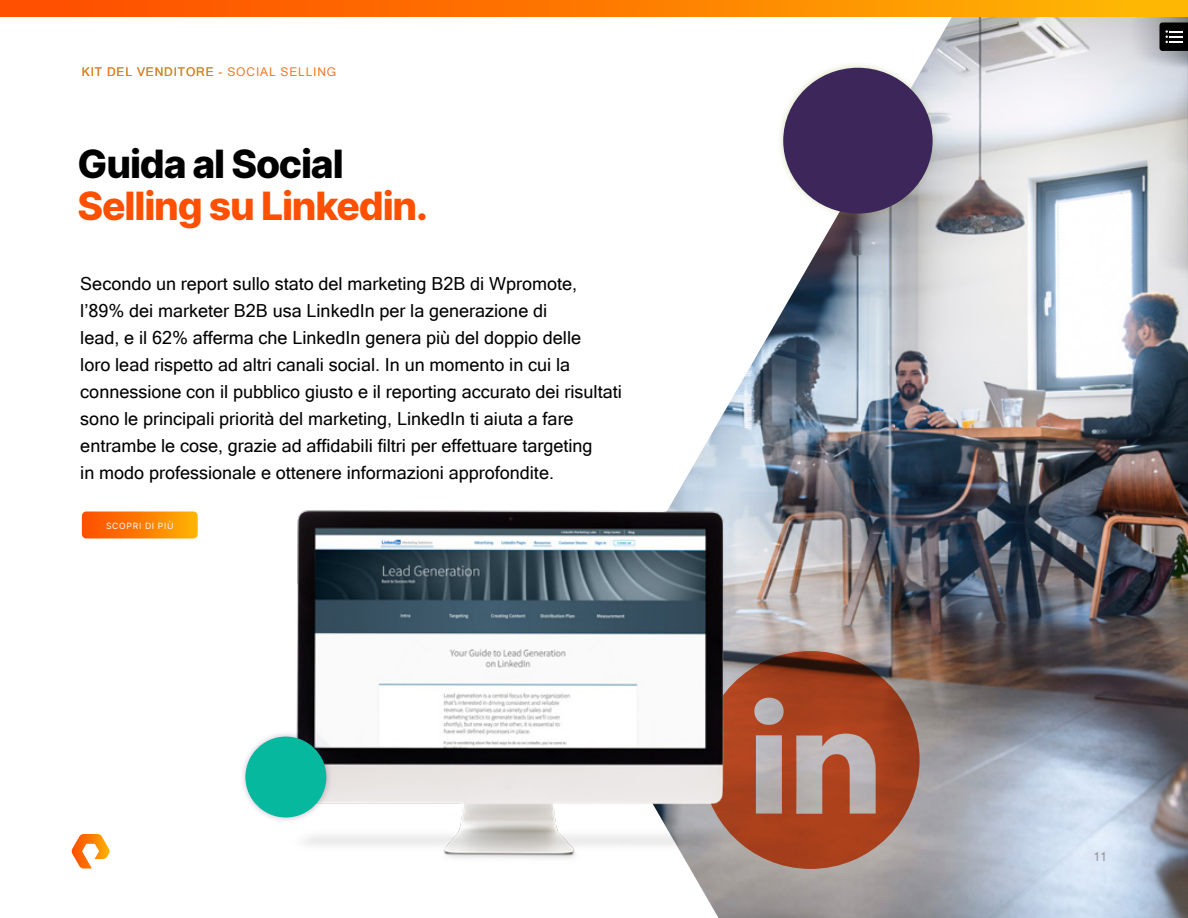
<style>
.page{position:relative;width:1188px;height:918px;background:#fff}
.page>*{position:absolute;margin:0;border:0;box-sizing:border-box;transform-origin:0 0}
.t1{font:800 39px "Inter";letter-spacing:-.03em;color:#fe5000}
.t2{font:800 39px "Inter";letter-spacing:-.03em;color:#000}
.t3{font:18px/27px "Microsoft Sans Serif";color:#000}
.t4{font:12px "Microsoft Sans Serif";letter-spacing:.07em;color:#f47721}
.t5{font:12px "Microsoft Sans Serif";color:#919191}
.t6{font:8.7px "Inter";letter-spacing:.08em;color:#fff}
</style>
<div class="page">
<img style="left:584px;top:16px;width:604px;height:902px">
<svg style="left:811px;top:651px;width:109px;height:218px;background:#a3604a"></svg>
<div style="left:777px;top:62px;width:162px;height:157px;background:#90ae3c;opacity:.3"></div>
<div style="left:783px;top:68px;width:150px;height:146px;background:#3c265a;border-radius:50%"></div>
<div style="left:0;top:0;width:1188px;height:16px;background:linear-gradient(to right,#fe4600,#feb703)"></div>
<svg style="left:1160px;top:22px;width:28px;height:29px"></svg>
<svg style="left:82px;top:512px;width:116px;height:26px;background:#fe7e02"></svg>
<svg style="left:71px;top:834px;width:39px;height:34px"></svg>
<img style="left:296px;top:478px;width:515px;height:399px">
<div style="left:240px;top:731px;width:92px;height:93px;background:#471954;opacity:.3"></div>
<div style="left:245px;top:737px;width:81px;height:81px;background:#05b89e;border-radius:50%"></div>
<p class="t4" style="left:82px;top:65px;width:256px">KIT DEL VENDITORE - SOCIAL SELLING</p>
<h1 class="t2" style="left:78px;top:136px;width:268px">Guida al Social</h1>
<h1 class="t1" style="left:78px;top:178px;width:352px">Selling su Linkedin.</h1>
<p class="t3" style="left:80px;top:271px;width:543px">Secondo un report sullo stato del marketing B2B di Wpromote, l’89% dei marketer B2B usa LinkedIn per la generazione di<br>lead, e il 62% afferma che LinkedIn genera più del doppio delle<br>loro lead rispetto ad altri canali social. In un momento in cui la connessione con il pubblico giusto e il reporting accurato dei risultati sono le principali priorità del marketing, LinkedIn ti aiuta a fare entrambe le cose, grazie ad affidabili filtri per effettuare targeting<br>in modo professionale e ottenere informazioni approfondite.</p>
<p class="t6" style="left:106px;top:519px;width:69px">SCOPRI DI PIÙ</p>
<p class="t5" style="left:1094px;top:850px;width:15px">11</p>
</div>
